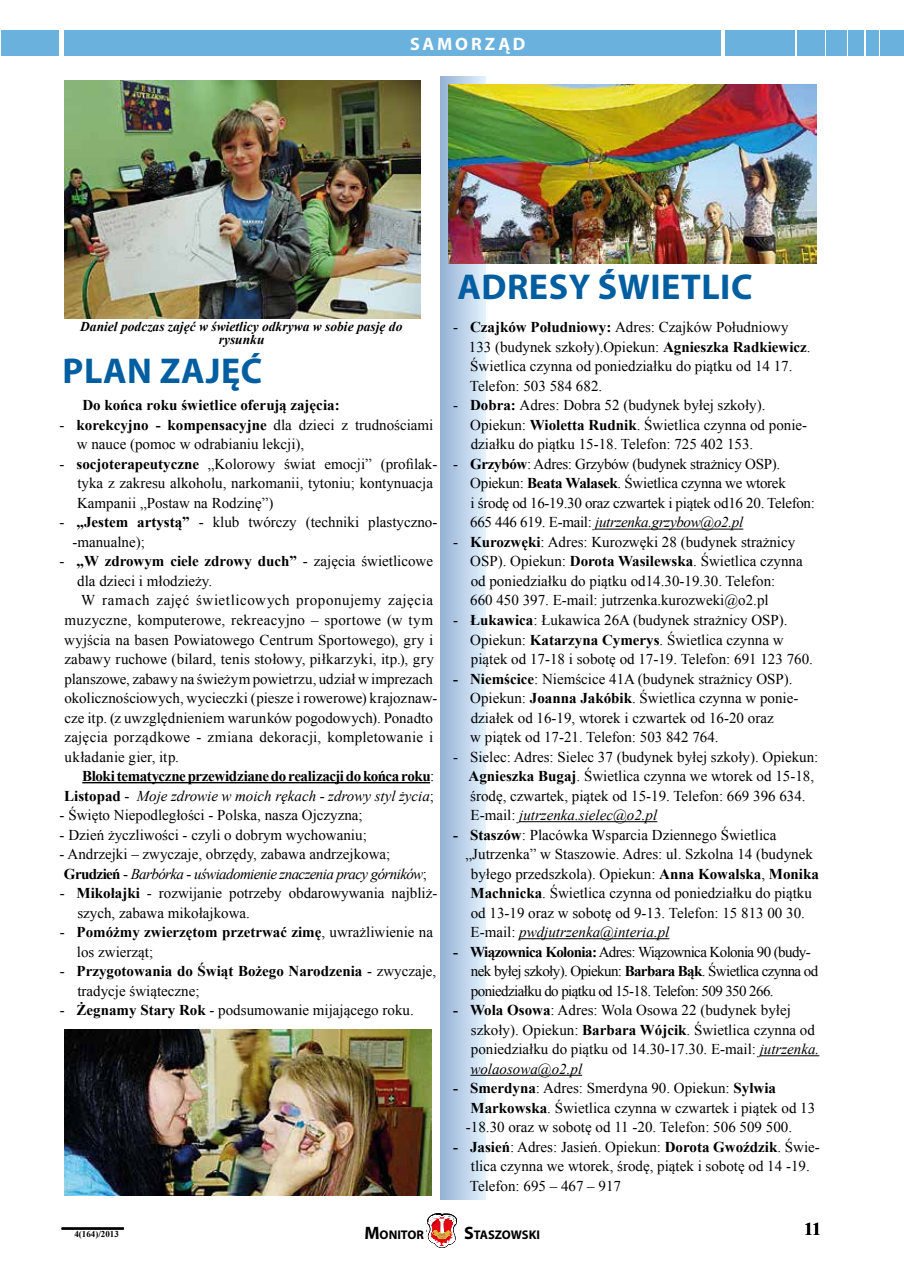
<style>
.page{position:relative;width:904px;height:1276px;background:#fff}
.page>*{position:absolute;margin:0;border:0;box-sizing:border-box;transform-origin:0 0}
.t1{font:700 36px "Myriad Pro";letter-spacing:.015em;color:#005ea1}
.t2{font:700 18px "Myriad Pro";letter-spacing:.155em;color:#fff}
.t3{font:700 18px "Times New Roman";color:#000}
.t4{font:15px/19.5px "Times New Roman";color:#000}
.t5{font:700 15px/19.5px "Times New Roman";color:#000}
.t6{font:15px/19.5px "Times New Roman";letter-spacing:-.02em;color:#000}
.t7{font:15px/19.5px "Times New Roman";letter-spacing:-.04em;color:#000}
.t8{font:italic 15px "Times New Roman";color:#000}
.t9{font:700 15px "Times New Roman";letter-spacing:-.035em;color:#000}
.t10{font:15px "Times New Roman";letter-spacing:.02em;color:#000}
.t11{font:15px "Times New Roman";letter-spacing:.04em;color:#000}
.t12{font:italic 700 13.5px/13.5px "Times New Roman";color:#000;text-align:center}
.t13{font:700 12.6px "Myriad Pro";color:#000}
.t14{font:700 9px "Times New Roman";color:#000}
.s1{font-weight:700}
.s2{font-weight:400}
.s3{font-weight:700;font-style:normal}
.s4{font-style:normal}
.s5{font-style:italic}
.s6{font-size:18px}
</style>
<div class="page">
<svg style="left:427px;top:1213px;width:30px;height:34px"></svg>
<hr style="left:62px;top:1227px;width:62px;height:1px;background:#000">
<hr style="left:62px;top:1228px;width:62px;height:1px;background:#000">
<div style="left:65px;top:30px;width:656px;height:26px;background:#6bb1dd"></div>
<div style="left:880px;top:30px;width:24px;height:26px;background:#6bb1dd"></div>
<div style="left:866px;top:30px;width:12px;height:26px;background:#6bb1dd"></div>
<div style="left:848px;top:30px;width:16px;height:26px;background:#6bb1dd"></div>
<div style="left:725px;top:30px;width:69px;height:26px;background:#6bb1dd"></div>
<div style="left:2px;top:30px;width:57px;height:26px;background:#6bb1dd"></div>
<div style="left:826px;top:30px;width:20px;height:26px;background:#6bb1dd"></div>
<div style="left:796px;top:30px;width:28px;height:26px;background:#6bb1dd"></div>
<div style="left:440px;top:77px;width:46px;height:1122px;background:linear-gradient(to right,#92afd1,#e4f2fd)"></div>
<img style="left:64px;top:1029px;width:368px;height:166px">
<img style="left:64px;top:81px;width:357px;height:237px">
<img style="left:449px;top:84px;width:367px;height:180px">
<hr style="left:82px;top:782px;width:348px;height:1px;background:#000">
<hr style="left:595px;top:529px;width:148px;height:1px;background:#000">
<hr style="left:519px;top:821px;width:138px;height:1px;background:#000">
<hr style="left:519px;top:938px;width:150px;height:1px;background:#000">
<hr style="left:759px;top:1055px;width:60px;height:1px;background:#000">
<hr style="left:470px;top:1075px;width:112px;height:1px;background:#000">
<p class="t2" style="left:410px;top:32px;width:117px">SAMORZĄD</p>
<p class="t12" style="left:80px;top:319px;width:324px">Daniel podczas zajęć w świetlicy odkrywa w sobie pasję do rysunku</p>
<h1 class="t1" style="left:63px;top:347px;width:201px">PLAN ZAJĘĆ</h1>
<p class="t5" style="left:82px;top:395px;width:259px">Do końca roku świetlice oferują zajęcia:</p>
<p class="t4" style="left:77px;top:415px;width:358px;text-indent:-17px">- <span class="s1">korekcyjno - kompensacyjne</span> dla dzieci z trudnościami w nauce (pomoc w odrabianiu lekcji),</p>
<p class="t4" style="left:77px;top:454px;width:362px;text-indent:-17px">- <span class="s1">socjoterapeutyczne</span> „Kolorowy świat emocji” (profilak‑ tyka z zakresu alkoholu, narkomanii, tytoniu; kontynuacja<br>Kampanii „Postaw na Rodzinę”)</p>
<p class="t4" style="left:72px;top:512px;width:366px;text-indent:-13px">- <span class="s1">„Jestem artystą”</span> - klub twórczy (techniki plastyczno‑ -manualne);</p>
<p class="t5" style="left:60px;top:551px;width:375px"><span class="s2">-</span> „W zdrowym ciele zdrowy duch” <span class="s2">- zajęcia świetlicowe</span></p>
<p class="t4" style="left:77px;top:571px;width:136px">dla dzieci i młodzieży.</p>
<p class="t11" style="left:81px;top:590px;width:353px">W ramach zajęć świetlicowych proponujemy zajęcia</p>
<p class="t4" style="left:65px;top:610px;width:370px">muzyczne, komputerowe, rekreacyjno – sportowe (w tym</p>
<p class="t4" style="left:64px;top:629px;width:371px">wyjścia na basen Powiatowego Centrum Sportowego), gry i</p>
<p class="t4" style="left:64px;top:649px;width:371px">zabawy ruchowe (bilard, tenis stołowy, piłkarzyki, itp.), gry</p>
<p class="t4" style="left:65px;top:668px;width:370px">planszowe, zabawy na świeżym powietrzu, udział w imprezach</p>
<p class="t4" style="left:64px;top:688px;width:374px">okolicznościowych, wycieczki (piesze i rowerowe) krajoznaw‑</p>
<p class="t4" style="left:64px;top:707px;width:370px">cze itp. (z uwzględnieniem warunków pogodowych). Ponadto</p>
<p class="t10" style="left:64px;top:727px;width:370px">zajęcia porządkowe - zmiana dekoracji, kompletowanie i</p>
<p class="t4" style="left:65px;top:746px;width:116px">układanie gier, itp.</p>
<p class="t9" style="left:82px;top:765px;width:353px">Bloki tematyczne przewidziane do realizacji do końca roku<span class="s2">:</span></p>
<p class="t8" style="left:64px;top:785px;width:371px"><span class="s3">Listopad</span> <span class="s4">-</span> Moje zdrowie w moich rękach - zdrowy styl życia<span class="s4">;</span></p>
<p class="t4" style="left:60px;top:805px;width:304px">- Święto Niepodległości - Polska, nasza Ojczyzna;</p>
<p class="t4" style="left:60px;top:824px;width:309px">- Dzień życzliwości - czyli o dobrym wychowaniu;</p>
<p class="t4" style="left:60px;top:844px;width:369px">- Andrzejki – zwyczaje, obrzędy, zabawa andrzejkowa;<br><span class="s1">Grudzień</span> - <span class="s5">Barbórka - uświadomienie znaczenia pracy górników</span>;</p>
<p class="t4" style="left:77px;top:883px;width:361px;text-indent:-18px">- <span class="s1">Mikołajki</span> - rozwijanie potrzeby obdarowywania najbliż‑ szych, zabawa mikołajkowa.</p>
<p class="t5" style="left:77px;top:922px;width:358px;text-indent:-17px"><span class="s2">-</span> Pomóżmy zwierzętom przetrwać zimę<span class="s2">, uwrażliwienie na los zwierząt;</span></p>
<p class="t5" style="left:77px;top:961px;width:360px;text-indent:-18px"><span class="s2">-</span> Przygotowania do Świąt Bożego Narodzenia <span class="s2">- zwyczaje, tradycje świąteczne;</span></p>
<p class="t4" style="left:60px;top:1000px;width:355px">- <span class="s1">Żegnamy Stary Rok</span> - podsumowanie mijającego roku.</p>
<h1 class="t1" style="left:457px;top:264px;width:291px">ADRESY ŚWIETLIC</h1>
<p class="t4" style="left:469px;top:317px;width:343px;text-indent:-16px">- <span class="s1">Czajków Południowy:</span> Adres: Czajków Południowy 133 (budynek szkoły).Opiekun: <span class="s1">Agnieszka Radkiewicz</span>.<br>Świetlica czynna od poniedziałku do piątku od 14 17.<br>Telefon: 503 584 682.</p>
<p class="t4" style="left:470px;top:395px;width:338px;text-indent:-17px">- <span class="s1">Dobra:</span> Adres: Dobra 52 (budynek byłej szkoły).<br>Opiekun: <span class="s1">Wioletta Rudnik</span>. Świetlica czynna od ponie‑ działku do piątku 15-18. Telefon: 725 402 153.</p>
<p class="t6" style="left:470px;top:454px;width:346px;text-indent:-17px">- <span class="s1">Grzybów</span>: Adres: Grzybów (budynek strażnicy OSP).<br>Opiekun: <span class="s1">Beata Walasek</span>. Świetlica czynna we wtorek<br>i środę od 16-19.30 oraz czwartek i piątek od16 20. Telefon:<br>665 446 619. E-mail: <span class="s5">jutrzenka.grzybow@o2.pl</span></p>
<p class="t4" style="left:470px;top:532px;width:334px;text-indent:-17px">- <span class="s1">Kurozwęki</span>: Adres: Kurozwęki 28 (budynek strażnicy OSP). Opiekun: <span class="s1">Dorota Wasilewska</span>. Świetlica czynna od poniedziałku do piątku od14.30-19.30. Telefon:<br>660 450 397. E-mail: jutrzenka.kurozweki@o2.pl</p>
<p class="t4" style="left:470px;top:610px;width:344px;text-indent:-17px">- <span class="s1">Łukawica</span>: Łukawica 26A (budynek strażnicy OSP).<br>Opiekun: <span class="s1">Katarzyna Cymerys</span>. Świetlica czynna w piątek od 17-18 i sobotę od 17-19. Telefon: 691 123 760.</p>
<p class="t4" style="left:470px;top:668px;width:329px;text-indent:-17px"><span class="s1">- Niemścice</span>: Niemścice 41A (budynek strażnicy OSP).<br>Opiekun: <span class="s1">Joanna Jakóbik</span>. Świetlica czynna w ponie‑ działek od 16-19, wtorek i czwartek od 16-20 oraz<br>w piątek od 17-21. Telefon: 503 842 764.</p>
<p class="t4" style="left:468px;top:746px;width:351px;text-indent:-15px">- Sielec: Adres: Sielec 37 (budynek byłej szkoły). Opiekun:<br><span class="s1">Agnieszka Bugaj</span>. Świetlica czynna we wtorek od 15-18, środę, czwartek, piątek od 15-19. Telefon: 669 396 634.<br>E-mail: <span class="s5">jutrzenka.sielec@o2.pl</span></p>
<p class="t4" style="left:453px;top:824px;width:325px"><span class="s1">- Staszów</span>: Placówka Wsparcia Dziennego Świetlica</p>
<p class="t4" style="left:465px;top:844px;width:349px">„Jutrzenka” w Staszowie. Adres: ul. Szkolna 14 (budynek</p>
<p class="t4" style="left:471px;top:863px;width:349px">byłego przedszkola). Opiekun: <span class="s1">Anna Kowalska</span>, <span class="s1">Monika</span></p>
<p class="t4" style="left:470px;top:883px;width:343px"><span class="s1">Machnicka</span>. Świetlica czynna od poniedziałku do piątku</p>
<p class="t4" style="left:471px;top:902px;width:336px">od 13-19 oraz w sobotę od 9-13. Telefon: 15 813 00 30.</p>
<p class="t8" style="left:470px;top:921px;width:200px"><span class="s4">E-mail:</span> pwdjutrzenka@interia.pl</p>
<p class="t7" style="left:471px;top:941px;width:349px;text-indent:-18px"><span class="s1">- Wiązownica Kolonia:</span> Adres: Wiązownica Kolonia 90 (budy‑ nek byłej szkoły). Opiekun: <span class="s1">Barbara Bąk</span>. Świetlica czynna od poniedziałku do piątku od 15-18. Telefon: 509 350 266.</p>
<p class="t4" style="left:470px;top:1000px;width:350px;text-indent:-17px"><span class="s1">- Wola Osowa</span>: Adres: Wola Osowa 22 (budynek byłej szkoły). Opiekun: <span class="s1">Barbara Wójcik</span>. Świetlica czynna od poniedziałku do piątku od 14.30-17.30. E-mail: <span class="s5">jutrzenka. wolaosowa@o2.pl</span></p>
<p class="t4" style="left:453px;top:1078px;width:324px"><span class="s1">- Smerdyna</span>: Adres: Smerdyna 90. Opiekun: <span class="s1">Sylwia</span></p>
<p class="t4" style="left:470px;top:1097px;width:346px"><span class="s1">Markowska</span>. Świetlica czynna w czwartek i piątek od 13</p>
<p class="t4" style="left:466px;top:1117px;width:327px">-18.30 oraz w sobotę od 11 -20. Telefon: 506 509 500.</p>
<p class="t4" style="left:470px;top:1136px;width:351px;text-indent:-17px"><span class="s1">- Jasień</span>: Adres: Jasień. Opiekun: <span class="s1">Dorota Gwoździk</span>. Świe‑ tlica czynna we wtorek, środę, piątek i sobotę od 14 -19.<br>Telefon: 695 – 467 – 917</p>
<p class="t14" style="left:74px;top:1227px;width:46px">4(164)/2013</p>
<p class="t13" style="left:364px;top:1226px;width:61px"><span class="s6">M</span>ONITOR</p>
<p class="t13" style="left:464px;top:1226px;width:77px"><span class="s6">S</span>TASZOWSKI</p>
<p class="t3" style="left:804px;top:1216px;width:19px">11</p>
</div>
